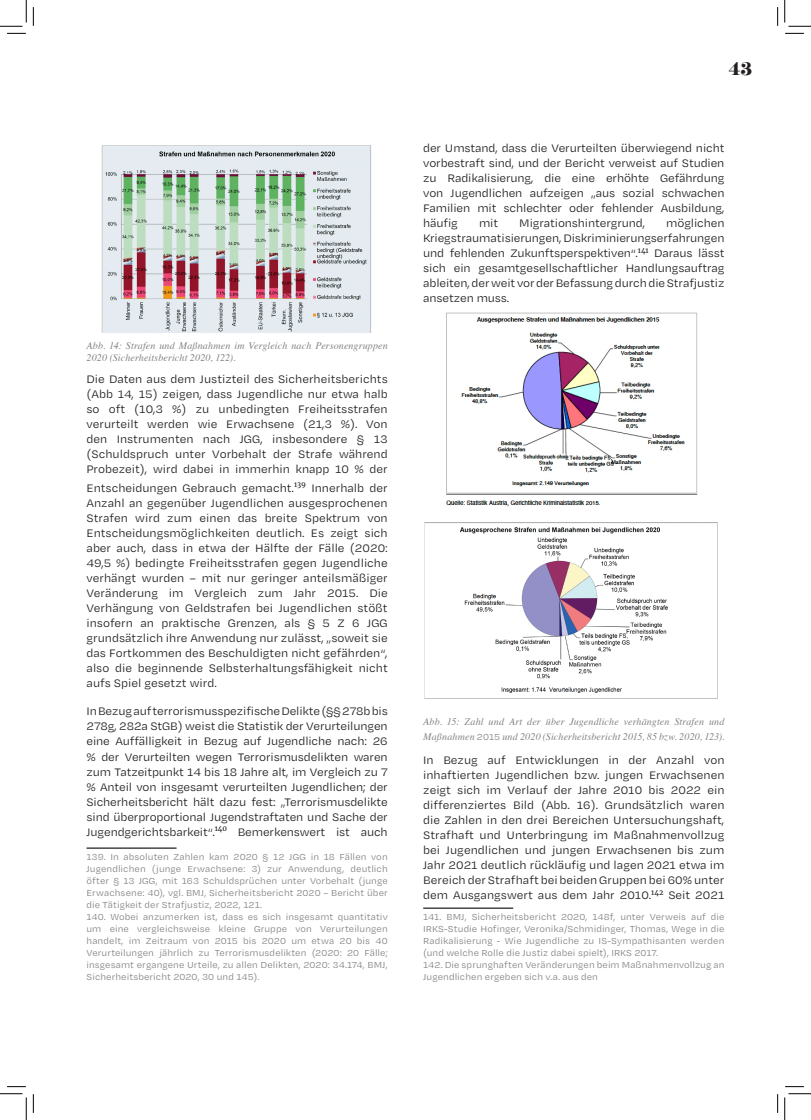
<style>
.page{position:relative;width:811px;height:1120px;background:#fff}
.page>*{position:absolute;margin:0;border:0;box-sizing:border-box;transform-origin:0 0}
.t1{font:900 18.75px "Temeraire Display";color:#231f20}
.Body_Text__10_Pt__le{font:12.5px/15px "Degular Text";letter-spacing:-.01em;color:#231f20;text-align:justify}
.Body_Text__10_Pt__le-2{font:10px/12px "Degular Text";letter-spacing:.005em;color:#808285;text-align:justify}
.Body_Text__10_Pt__le-3{font:italic 10px/15px "Times";letter-spacing:.015em;color:#808285}
.s1{font-family:"Degular Text";font-style:normal}
</style>
<div class="page">
<hr style="left:423px;top:907px;width:90px;height:1px;background:#231f20">
<hr style="left:86px;top:847px;width:90px;height:1px;background:#231f20">
<img style="left:101px;top:145px;width:270px;height:187px">
<img style="left:446px;top:312px;width:252px;height:195px">
<img style="left:424px;top:522px;width:294px;height:177px">
<svg style="left:7px;top:33px;width:19px;height:1px"></svg>
<svg style="left:785px;top:33px;width:19px;height:1px"></svg>
<svg style="left:33px;top:7px;width:1px;height:19px"></svg>
<svg style="left:33px;top:1094px;width:1px;height:18px"></svg>
<svg style="left:777px;top:7px;width:1px;height:19px"></svg>
<svg style="left:777px;top:1094px;width:1px;height:18px"></svg>
<svg style="left:0;top:0;width:27px;height:27px"></svg>
<svg style="left:0;top:1093px;width:27px;height:26px"></svg>
<svg style="left:784px;top:0;width:27px;height:27px"></svg>
<svg style="left:784px;top:1093px;width:27px;height:26px"></svg>
<p class="Body_Text__10_Pt__le-3" style="left:86px;top:339px;width:303px;line-height:12px">Abb. 14: Strafen und Maßnahmen im Vergleich nach Personengruppen<br>2020 (Sicherheitsbericht 2020, 122).</p>
<p class="Body_Text__10_Pt__le" style="left:86px;top:370px;width:303px">Die Daten aus dem Justizteil des Sicherheitsberichts (Abb 14, 15) zeigen, dass Jugendliche nur etwa halb so oft (10,3 %) zu unbedingten Freiheitsstrafen verurteilt werden wie Erwachsene (21,3 %). Von den Instrumenten nach JGG, insbesondere § 13 (Schuldspruch unter Vorbehalt der Strafe während Probezeit), wird dabei in immerhin knapp 10 % der</p>
<p class="Body_Text__10_Pt__le" style="left:86px;top:479px;width:303px">Entscheidungen Gebrauch gemacht.<sup>139</sup> Innerhalb der Anzahl an gegenüber Jugendlichen ausgesprochenen Strafen wird zum einen das breite Spektrum von Entscheidungsmöglichkeiten deutlich. Es zeigt sich aber auch, dass in etwa der Hälfte der Fälle (2020:<br>49,5 %) bedingte Freiheitsstrafen gegen Jugendliche verhängt wurden – mit nur geringer anteilsmäßiger Veränderung im Vergleich zum Jahr 2015. Die Verhängung von Geldstrafen bei Jugendlichen stößt insofern an praktische Grenzen, als § 5 Z 6 JGG grundsätzlich ihre Anwendung nur zulässt, „soweit sie das Fortkommen des Beschuldigten nicht gefährden“, also die beginnende Selbsterhaltungsfähigkeit nicht aufs Spiel gesetzt wird.</p>
<p class="Body_Text__10_Pt__le" style="left:86px;top:703px;width:303px">In Bezug auf terrorismusspezifische Delikte (§§ 278b bis 278g, 282a StGB) weist die Statistik der Verurteilungen eine Auffälligkeit in Bezug auf Jugendliche nach: 26 % der Verurteilten wegen Terrorismusdelikten waren zum Tatzeitpunkt 14 bis 18 Jahre alt, im Vergleich zu 7 % Anteil von insgesamt verurteilten Jugendlichen; der Sicherheitsbericht hält dazu fest: „Terrorismusdelikte sind überproportional Jugendstraftaten und Sache der Jugendgerichtsbarkeit“.<sup>140</sup> Bemerkenswert ist auch</p>
<p class="Body_Text__10_Pt__le-2" style="left:86px;top:850px;width:303px">139. In absoluten Zahlen kam 2020 § 12 JGG in 18 Fällen von Jugendlichen (junge Erwachsene: 3) zur Anwendung, deutlich öfter § 13 JGG, mit 163 Schuldsprüchen unter Vorbehalt (junge Erwachsene: 40), vgl. BMJ, Sicherheitsbericht 2020 – Bericht über die Tätigkeit der Strafjustiz, 2022, 121.</p>
<p class="Body_Text__10_Pt__le-2" style="left:86px;top:910px;width:303px">140. Wobei anzumerken ist, dass es sich insgesamt quantitativ um eine vergleichsweise kleine Gruppe von Verurteilungen handelt, im Zeitraum von 2015 bis 2020 um etwa 20 bis 40<br>Verurteilungen jährlich zu Terrorismusdelikten (2020: 20 Fälle; insgesamt ergangene Urteile, zu allen Delikten, 2020: 34.174, BMJ, Sicherheitsbericht 2020, 30 und 145).</p>
<h1 class="t1" style="left:728px;top:57px;width:25px">43</h1>
<p class="Body_Text__10_Pt__le" style="left:423px;top:140px;width:303px">der Umstand, dass die Verurteilten überwiegend nicht vorbestraft sind, und der Bericht verweist auf Studien zu Radikalisierung, die eine erhöhte Gefährdung von Jugendlichen aufzeigen „aus sozial schwachen Familien mit schlechter oder fehlender Ausbildung, häufig</p>
<p class="Body_Text__10_Pt__le" style="left:423px;top:215px;width:303px;text-indent:243px">möglichen Kriegstraumatisierungen, Diskriminierungserfahrungen und fehlenden Zukunftsperspektiven“.<sup>141</sup> Daraus lässt sich ein gesamtgesellschaftlicher Handlungsauftrag ableiten, der weit vor der Befassung durch die Strafjustiz ansetzen muss.</p>
<p class="Body_Text__10_Pt__le" style="left:479px;top:215px;width:21px">mit</p>
<p class="Body_Text__10_Pt__le" style="left:519px;top:215px;width:127px">Migrationshintergrund,</p>
<p class="Body_Text__10_Pt__le-3" style="left:423px;top:713px;width:303px">Abb. 15: Zahl und Art der über Jugendliche verhängten Strafen und<br>Maßnahmen <span class="s1">2015</span> und 2020 (Sicherheitsbericht 2015, 85 bzw. 2020, 123).</p>
<p class="Body_Text__10_Pt__le" style="left:423px;top:751px;width:303px">In Bezug auf Entwicklungen in der Anzahl von inhaftierten Jugendlichen bzw. jungen Erwachsenen zeigt sich im Verlauf der Jahre 2010 bis 2022 ein differenziertes Bild (Abb. 16). Grundsätzlich waren die Zahlen in den drei Bereichen Untersuchungshaft, Strafhaft und Unterbringung im Maßnahmenvollzug bei Jugendlichen und jungen Erwachsenen bis zum Jahr 2021 deutlich rückläufig und lagen 2021 etwa im Bereich der Strafhaft bei beiden Gruppen bei 60% unter dem Ausgangswert aus dem Jahr 2010.<sup>142</sup> Seit 2021</p>
<p class="Body_Text__10_Pt__le-2" style="left:423px;top:910px;width:303px">141. BMJ, Sicherheitsbericht 2020, 148f, unter Verweis auf die IRKS-Studie Hofinger, Veronika/Schmidinger, Thomas, Wege in die Radikalisierung - Wie Jugendliche zu IS-Sympathisanten werden (und welche Rolle die Justiz dabei spielt), IRKS 2017.</p>
<p class="Body_Text__10_Pt__le-2" style="left:423px;top:958px;width:303px">142. Die sprunghaften Veränderungen beim Maßnahmenvollzug an<br>Jugendlichen ergeben sich v.a. aus den</p>
</div>
